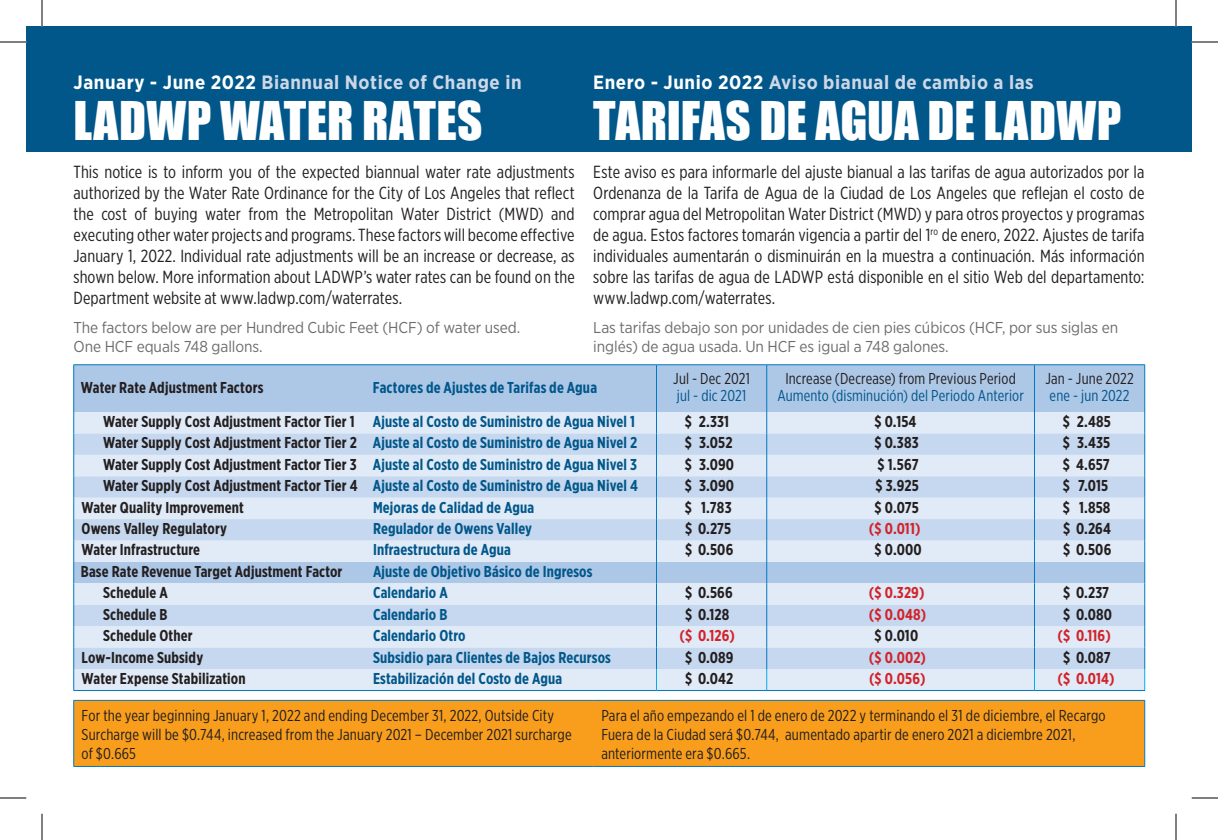
<style>
.page{position:relative;width:1218px;height:840px;background:#fff}
.page>*{position:absolute;margin:0;border:0;box-sizing:border-box;transform-origin:0 0}
.t1{font:49px "Impact";letter-spacing:.005em;color:#fff}
.t2{font:700 19.25px "Gotham Narrow";letter-spacing:.03em;color:#ced7e6}
.t3{font:17.5px/21px "Gotham X Narrow";letter-spacing:.005em;color:#231f20;text-align:justify}
.t4{font:700 15.75px "Gotham X Narrow";letter-spacing:.01em;color:#01578a}
.t5{font:700 15.75px "Gotham X Narrow";letter-spacing:.01em;color:#231f20}
.t6{font:15.75px/18.9px "Gotham X Narrow";letter-spacing:.01em;color:#231f20}
.t7{font:15.75px/18.9px "Gotham Narrow";letter-spacing:-.005em;color:#6c6d70}
.t8{font:700 15.75px "Gotham X Narrow";letter-spacing:.01em;color:#d1232a}
.t9{font:15.75px "Gotham X Narrow";letter-spacing:.01em;color:#01578a}
.s1{color:#fff}
.s2{color:#231f20}
</style>
<div class="page">
<div style="left:26px;top:26px;width:1166px;height:126px;background:#01578a"></div>
<div style="left:74px;top:365px;width:1070px;height:47px;background:#adc7e7"></div>
<div style="left:74px;top:412px;width:1070px;height:278px;background:#e1ebf7"></div>
<svg style="left:74px;top:433px;width:1070px;height:236px;background:#d0dff1"></svg>
<hr style="left:656px;top:365px;width:1px;height:47px;background:#0079c2">
<hr style="left:766px;top:365px;width:1px;height:47px;background:#0079c2">
<hr style="left:1034px;top:365px;width:1px;height:47px;background:#0079c2">
<hr style="left:1144px;top:365px;width:1px;height:47px;background:#0079c2">
<hr style="left:74px;top:364px;width:299px;height:1px;background:#0079c2">
<hr style="left:373px;top:364px;width:283px;height:1px;background:#0079c2">
<hr style="left:656px;top:364px;width:111px;height:1px;background:#0079c2">
<hr style="left:1034px;top:364px;width:111px;height:1px;background:#0079c2">
<hr style="left:767px;top:364px;width:267px;height:1px;background:#0079c2">
<svg style="left:656px;top:412px;width:1px;height:278px"></svg>
<svg style="left:766px;top:412px;width:1px;height:278px"></svg>
<svg style="left:1034px;top:412px;width:1px;height:278px"></svg>
<svg style="left:1144px;top:412px;width:1px;height:278px"></svg>
<hr style="left:73px;top:365px;width:1px;height:47px;background:#0079c2">
<svg style="left:73px;top:412px;width:1px;height:278px"></svg>
<hr style="left:74px;top:690px;width:299px;height:1px;background:#0079c2">
<hr style="left:373px;top:690px;width:283px;height:1px;background:#0079c2">
<hr style="left:656px;top:690px;width:111px;height:1px;background:#0079c2">
<hr style="left:767px;top:690px;width:267px;height:1px;background:#0079c2">
<hr style="left:1034px;top:690px;width:111px;height:1px;background:#0079c2">
<div style="left:74px;top:701px;width:1070px;height:65px;background:#f89e1c"></div>
<hr style="left:73px;top:701px;width:1px;height:65px;background:#0079c2">
<hr style="left:74px;top:700px;width:519px;height:1px;background:#0079c2">
<hr style="left:593px;top:700px;width:552px;height:1px;background:#0079c2">
<hr style="left:1144px;top:701px;width:1px;height:65px;background:#0079c2">
<hr style="left:74px;top:766px;width:519px;height:1px;background:#0079c2">
<hr style="left:593px;top:766px;width:552px;height:1px;background:#0079c2">
<svg style="left:0;top:42px;width:26px;height:1px"></svg>
<svg style="left:1192px;top:42px;width:26px;height:1px"></svg>
<svg style="left:0;top:798px;width:26px;height:1px"></svg>
<svg style="left:1192px;top:798px;width:26px;height:1px"></svg>
<svg style="left:42px;top:0;width:1px;height:26px"></svg>
<svg style="left:42px;top:814px;width:1px;height:26px"></svg>
<svg style="left:1176px;top:0;width:1px;height:26px"></svg>
<svg style="left:1176px;top:814px;width:1px;height:26px"></svg>
<p class="t2" style="left:74px;top:70px;width:450px"><span class="s1">January - June 2022</span> Biannual Notice of Change in</p>
<h1 class="t1" style="left:74px;top:83px;width:410px">LADWP WATER RATES</h1>
<p class="t3" style="left:74px;top:161px;width:503px">This notice is to inform you of the expected biannual water rate adjustments authorized by the Water Rate Ordinance for the City of Los Angeles that reflect the cost of buying water from the Metropolitan Water District (MWD) and executing other water projects and programs. These factors will become effective January 1, 2022. Individual rate adjustments will be an increase or decrease, as shown below. More information about LADWP’s water rates can be found on the Department website at www.ladwp.com/waterrates.</p>
<p class="t7" style="left:74px;top:318px;width:448px">The factors below are per Hundred Cubic Feet (HCF) of water used.<br>One HCF equals 748 gallons.</p>
<p class="t2" style="left:593px;top:70px;width:442px"><span class="s1">Enero - Junio 2022</span> Aviso bianual de cambio a las</p>
<h1 class="t1" style="left:593px;top:83px;width:530px">TARIFAS DE AGUA DE LADWP</h1>
<p class="t3" style="left:593px;top:161px;width:553px">Este aviso es para informarle del ajuste bianual a las tarifas de agua autorizados por la Ordenanza de la Tarifa de Agua de la Ciudad de Los Angeles que reflejan el costo de comprar agua del Metropolitan Water District (MWD) y para otros proyectos y programas de agua. Estos factores tomarán vigencia a partir del 1<sup>ro</sup> de enero, 2022. Ajustes de tarifa individuales aumentarán o disminuirán en la muestra a continuación. Más información sobre las tarifas de agua de LADWP está disponible en el sitio Web del departamento: www.ladwp.com/waterrates.</p>
<p class="t7" style="left:593px;top:318px;width:527px">Las tarifas debajo son por unidades de cien pies cúbicos (HCF, por sus siglas en inglés) de agua usada. Un HCF es igual a 748 galones.</p>
<p class="t5" style="left:81px;top:378px;width:184px">Water Rate Adjustment Factors</p>
<p class="t4" style="left:373px;top:378px;width:226px">Factores de Ajustes de Tarifas de Agua</p>
<p class="t6" style="left:673px;top:369px;width:78px">Jul - Dec 2021</p>
<p class="t9" style="left:677px;top:386px;width:71px">jul - dic 2021</p>
<p class="t6" style="left:785px;top:369px;width:232px">Increase (Decrease) from Previous Period</p>
<p class="t9" style="left:777px;top:386px;width:248px">Aumento (disminución) del Periodo Anterior</p>
<p class="t6" style="left:1045px;top:369px;width:90px">Jan - June 2022</p>
<p class="t9" style="left:1050px;top:386px;width:81px">ene - jun 2022</p>
<p class="t4" style="left:103px;top:412px;width:533px"><span class="s2">Water Supply Cost Adjustment Factor Tier 1</span> Ajuste al Costo de Suministro de Agua Nivel 1</p>
<p class="t5" style="left:685px;top:412px;width:46px">$ 2.331</p>
<p class="t5" style="left:875px;top:412px;width:43px">$ 0.154</p>
<p class="t5" style="left:1063px;top:412px;width:49px">$ 2.485</p>
<p class="t4" style="left:103px;top:433px;width:536px"><span class="s2">Water Supply Cost Adjustment Factor Tier 2</span> Ajuste al Costo de Suministro de Agua Nivel 2</p>
<p class="t5" style="left:685px;top:433px;width:49px">$ 3.052</p>
<p class="t5" style="left:875px;top:433px;width:46px">$ 0.383</p>
<p class="t5" style="left:1063px;top:433px;width:49px">$ 3.435</p>
<p class="t4" style="left:103px;top:455px;width:535px"><span class="s2">Water Supply Cost Adjustment Factor Tier 3</span> Ajuste al Costo de Suministro de Agua Nivel 3</p>
<p class="t5" style="left:685px;top:455px;width:51px">$ 3.090</p>
<p class="t5" style="left:878px;top:455px;width:43px">$ 1.567</p>
<p class="t5" style="left:1063px;top:455px;width:48px">$ 4.657</p>
<p class="t4" style="left:103px;top:476px;width:536px"><span class="s2">Water Supply Cost Adjustment Factor Tier 4</span> Ajuste al Costo de Suministro de Agua Nivel 4</p>
<p class="t5" style="left:685px;top:476px;width:51px">$ 3.090</p>
<p class="t5" style="left:876px;top:476px;width:45px">$ 3.925</p>
<p class="t5" style="left:1063px;top:476px;width:47px">$ 7.015</p>
<p class="t5" style="left:82px;top:497px;width:164px">Water Quality Improvement</p>
<p class="t4" style="left:373px;top:497px;width:163px">Mejoras de Calidad de Agua</p>
<p class="t5" style="left:685px;top:497px;width:48px">$ 1.783</p>
<p class="t5" style="left:875px;top:497px;width:46px">$ 0.075</p>
<p class="t5" style="left:1063px;top:497px;width:49px">$ 1.858</p>
<p class="t5" style="left:82px;top:519px;width:147px">Owens Valley Regulatory</p>
<p class="t4" style="left:373px;top:519px;width:161px">Regulador de Owens Valley</p>
<p class="t5" style="left:685px;top:519px;width:48px">$ 0.275</p>
<p class="t8" style="left:869px;top:519px;width:53px">($ 0.011)</p>
<p class="t5" style="left:1063px;top:519px;width:49px">$ 0.264</p>
<p class="t5" style="left:82px;top:540px;width:120px">Water Infrastructure</p>
<p class="t4" style="left:373px;top:540px;width:140px">Infraestructura de Agua</p>
<p class="t5" style="left:685px;top:540px;width:50px">$ 0.506</p>
<p class="t5" style="left:875px;top:540px;width:49px">$ 0.000</p>
<p class="t5" style="left:1063px;top:540px;width:50px">$ 0.506</p>
<p class="t5" style="left:81px;top:562px;width:263px">Base Rate Revenue Target Adjustment Factor</p>
<p class="t4" style="left:373px;top:562px;width:221px">Ajuste de Objetivo Básico de Ingresos</p>
<p class="t5" style="left:103px;top:583px;width:66px">Schedule A</p>
<p class="t4" style="left:373px;top:583px;width:76px">Calendario A</p>
<p class="t5" style="left:685px;top:583px;width:49px">$ 0.566</p>
<p class="t8" style="left:869px;top:583px;width:57px">($ 0.329)</p>
<p class="t5" style="left:1063px;top:583px;width:48px">$ 0.237</p>
<p class="t5" style="left:103px;top:604px;width:66px">Schedule B</p>
<p class="t4" style="left:373px;top:604px;width:76px">Calendario B</p>
<p class="t5" style="left:685px;top:604px;width:46px">$ 0.128</p>
<p class="t8" style="left:869px;top:604px;width:59px">($ 0.048)</p>
<p class="t5" style="left:1063px;top:604px;width:51px">$ 0.080</p>
<p class="t5" style="left:103px;top:626px;width:91px">Schedule Other</p>
<p class="t4" style="left:373px;top:626px;width:94px">Calendario Otro</p>
<p class="t8" style="left:679px;top:626px;width:57px">($ 0.126)</p>
<p class="t5" style="left:875px;top:626px;width:45px">$ 0.010</p>
<p class="t8" style="left:1057px;top:626px;width:55px">($ 0.116)</p>
<p class="t5" style="left:82px;top:647px;width:123px">Low-Income Subsidy</p>
<p class="t4" style="left:373px;top:647px;width:239px">Subsidio para Clientes de Bajos Recursos</p>
<p class="t5" style="left:685px;top:647px;width:50px">$ 0.089</p>
<p class="t8" style="left:869px;top:647px;width:59px">($ 0.002)</p>
<p class="t5" style="left:1063px;top:647px;width:49px">$ 0.087</p>
<p class="t5" style="left:82px;top:669px;width:165px">Water Expense Stabilization</p>
<p class="t4" style="left:373px;top:669px;width:191px">Estabilización del Costo de Agua</p>
<p class="t5" style="left:685px;top:669px;width:50px">$ 0.042</p>
<p class="t8" style="left:869px;top:669px;width:58px">($ 0.056)</p>
<p class="t8" style="left:1057px;top:669px;width:59px">($ 0.014)</p>
<p class="t6" style="left:82px;top:706px;width:492px">For the year beginning January 1, 2022 and ending December 31, 2022, Outside City<br>Surcharge will be $0.744, increased from the January 2021 – December 2021 surcharge of $0.665</p>
<p class="t6" style="left:601px;top:706px;width:506px">Para el año empezando el 1 de enero de 2022 y terminando el 31 de diciembre, el Recargo<br>Fuera de la Ciudad será $0.744, aumentado apartir de enero 2021 a diciembre 2021, anteriormente era $0.665.</p>
</div>
